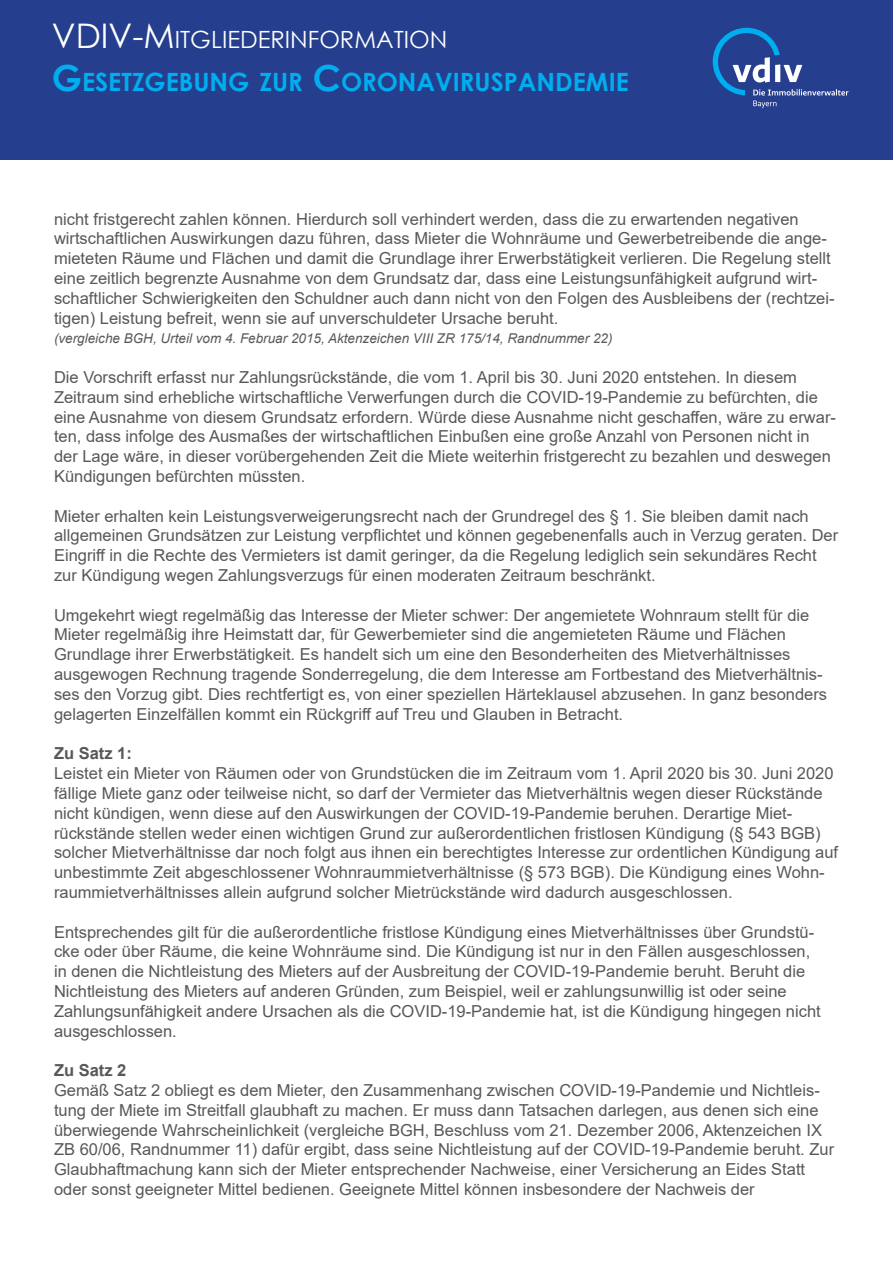
<style>
.page{position:relative;width:893px;height:1263px;background:#fff}
.page>*{position:absolute;margin:0;border:0;box-sizing:border-box;transform-origin:0 0}
.t1{font:700 25.2px "Century Gothic";color:#00aeef}
.t2{font:23.7px "Century Gothic";color:#fff}
.t3{font:16.5px/19.8px "Arial";color:#57585a}
.t4{font:700 16.5px "Arial";color:#57585a}
.t5{font:italic 13.5px "Arial";color:#57585a}
.s1{font-size:33.9px}
.s2{font-size:36px}
</style>
<div class="page">
<div style="left:0;top:0;width:893px;height:160px;background:#253f8e"></div>
<svg style="left:713px;top:28px;width:135px;height:80px"></svg>
<h2 class="t2" style="left:52px;top:23px;width:397px"><span class="s1">VDIV-M</span> ITGLIEDERINFORMATION</h2>
<h1 class="t1" style="left:52px;top:63px;width:578px"><span class="s2">G</span>ESETZGEBUNG ZUR <span class="s2">C</span>ORONAVIRUSPANDEMIE</h1>
<p class="t3" style="left:54px;top:209px;width:782px">nicht fristgerecht zahlen können. Hierdurch soll verhindert werden, dass die zu erwartenden negativen wirtschaftlichen Auswirkungen dazu führen, dass Mieter die Wohnräume und Gewerbetreibende die ange&shy;mieteten Räume und Flächen und damit die Grundlage ihrer Erwerbstätigkeit verlieren. Die Regelung stellt eine zeitlich begrenzte Ausnahme von dem Grundsatz dar, dass eine Leistungsunfähigkeit aufgrund wirt&shy;schaftlicher Schwierigkeiten den Schuldner auch dann nicht von den Folgen des Ausbleibens der (rechtzei&shy;tigen) Leistung befreit, wenn sie auf unverschuldeter Ursache beruht.</p>
<p class="t5" style="left:54px;top:330px;width:560px">(vergleiche BGH, Urteil vom 4. Februar 2015, Aktenzeichen VIII ZR 175/14, Randnummer 22)</p>
<p class="t3" style="left:54px;top:367px;width:783px">Die Vorschrift erfasst nur Zahlungsrückstände, die vom 1. April bis 30. Juni 2020 entstehen. In diesem Zeitraum sind erhebliche wirtschaftliche Verwerfungen durch die COVID-19-Pandemie zu befürchten, die eine Ausnahme von diesem Grundsatz erfordern. Würde diese Ausnahme nicht geschaffen, wäre zu erwar&shy;ten, dass infolge des Ausmaßes der wirtschaftlichen Einbußen eine große Anzahl von Personen nicht in der Lage wäre, in dieser vorübergehenden Zeit die Miete weiterhin fristgerecht zu bezahlen und deswegen Kündigungen befürchten müssten.</p>
<p class="t3" style="left:54px;top:506px;width:786px">Mieter erhalten kein Leistungsverweigerungsrecht nach der Grundregel des § 1. Sie bleiben damit nach allgemeinen Grundsätzen zur Leistung verpflichtet und können gegebenenfalls auch in Verzug geraten. Der Eingriff in die Rechte des Vermieters ist damit geringer, da die Regelung lediglich sein sekundäres Recht zur Kündigung wegen Zahlungsverzugs für einen moderaten Zeitraum beschränkt.</p>
<p class="t3" style="left:54px;top:605px;width:775px">Umgekehrt wiegt regelmäßig das Interesse der Mieter schwer: Der angemietete Wohnraum stellt für die Mieter regelmäßig ihre Heimstatt dar, für Gewerbemieter sind die angemieteten Räume und Flächen Grundlage ihrer Erwerbstätigkeit. Es handelt sich um eine den Besonderheiten des Mietverhältnisses ausgewogen Rechnung tragende Sonderregelung, die dem Interesse am Fortbestand des Mietverhältnis&shy;ses den Vorzug gibt. Dies rechtfertigt es, von einer speziellen Härteklausel abzusehen. In ganz besonders gelagerten Einzelfällen kommt ein Rückgriff auf Treu und Glauben in Betracht.</p>
<p class="t4" style="left:54px;top:742px;width:79px">Zu Satz 1:</p>
<p class="t3" style="left:54px;top:763px;width:786px">Leistet ein Mieter von Räumen oder von Grundstücken die im Zeitraum vom 1. April 2020 bis 30. Juni 2020 fällige Miete ganz oder teilweise nicht, so darf der Vermieter das Mietverhältnis wegen dieser Rückstände nicht kündigen, wenn diese auf den Auswirkungen der COVID-19-Pandemie beruhen. Derartige Miet&shy;rückstände stellen weder einen wichtigen Grund zur außerordentlichen fristlosen Kündigung (§ 543 BGB) solcher Mietverhältnisse dar noch folgt aus ihnen ein berechtigtes Interesse zur ordentlichen Kündigung auf unbestimmte Zeit abgeschlossener Wohnraummietverhältnisse (§ 573 BGB). Die Kündigung eines Wohn&shy;raummietverhältnisses allein aufgrund solcher Mietrückstände wird dadurch ausgeschlossen.</p>
<p class="t3" style="left:54px;top:922px;width:768px">Entsprechendes gilt für die außerordentliche fristlose Kündigung eines Mietverhältnisses über Grundstü&shy;cke oder über Räume, die keine Wohnräume sind. Die Kündigung ist nur in den Fällen ausgeschlossen, in denen die Nichtleistung des Mieters auf der Ausbreitung der COVID-19-Pandemie beruht. Beruht die Nichtleistung des Mieters auf anderen Gründen, zum Beispiel, weil er zahlungsunwillig ist oder seine Zahlungsunfähigkeit andere Ursachen als die COVID-19-Pandemie hat, ist die Kündigung hingegen nicht ausgeschlossen.</p>
<p class="t4" style="left:54px;top:1059px;width:74px">Zu Satz 2</p>
<p class="t3" style="left:54px;top:1080px;width:782px">Gemäß Satz 2 obliegt es dem Mieter, den Zusammenhang zwischen COVID-19-Pandemie und Nichtleis&shy;tung der Miete im Streitfall glaubhaft zu machen. Er muss dann Tatsachen darlegen, aus denen sich eine überwiegende Wahrscheinlichkeit (vergleiche BGH, Beschluss vom 21. Dezember 2006, Aktenzeichen IX ZB 60/06, Randnummer 11) dafür ergibt, dass seine Nichtleistung auf der COVID-19-Pandemie beruht. Zur Glaubhaftmachung kann sich der Mieter entsprechender Nachweise, einer Versicherung an Eides Statt oder sonst geeigneter Mittel bedienen. Geeignete Mittel können insbesondere der Nachweis der</p>
</div>
